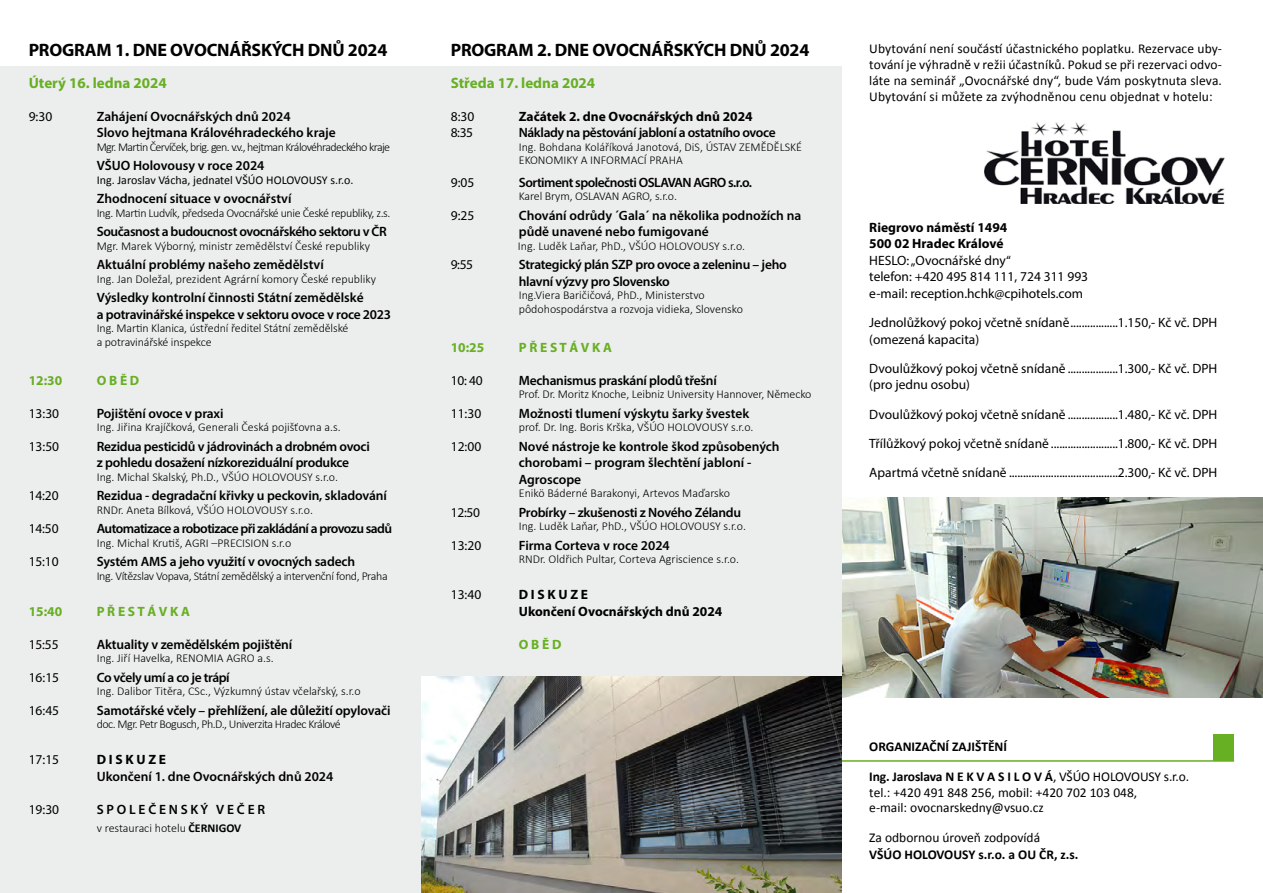
<style>
.page{position:relative;width:1263px;height:893px;background:#fff}
.page>*{position:absolute;margin:0;border:0;box-sizing:border-box;transform-origin:0 0}
.t1{font:700 18px "Myriad Pro";letter-spacing:-.01em;color:#000}
.t2{font:700 15px "Myriad Pro";color:#67af23}
.t3{font:600 13.5px/16.5px "Myriad Pro";letter-spacing:-.01em;color:#000}
.t4{font:13.5px/16.5px "Myriad Pro";color:#000}
.t5{font:13.5px/16.2px "Calibri";color:#000;text-align:justify}
.t6{font:700 13.5px/16.5px "Myriad Pro";color:#000}
.t7{font:600 13.5px "Myriad Pro";letter-spacing:-.03em;color:#000}
.t8{font:600 13.5px "Myriad Pro";letter-spacing:-.04em;color:#000}
.t9{font:700 13.5px "Calibri";color:#000}
.t10{font:700 13.5px "Myriad Pro";color:#67af23}
.t11{font:300 12px/13.5px "Calibri";letter-spacing:-.005em;color:#000}
.t12{font:300 12px "Calibri";letter-spacing:-.03em;color:#000}
.t13{font:300 12px "Calibri";letter-spacing:-.05em;color:#000}
.t14{font:300 12px "Calibri";letter-spacing:-.04em;color:#000}
.t15{font:12px "Calibri";color:#000}
.s1{font-weight:700}
</style>
<div class="page">
<div style="left:0;top:66px;width:842px;height:827px;background:#eceded"></div>
<img style="left:985px;top:123px;width:240px;height:80px">
<hr style="left:842px;top:760px;width:392px;height:2px;background:#67af23">
<div style="left:1213px;top:734px;width:21px;height:27px;background:#67af23"></div>
<img style="left:421px;top:676px;width:420px;height:217px">
<img style="left:842px;top:497px;width:421px;height:200px">
<h1 class="t1" style="left:29px;top:38px;width:360px">PROGRAM 1. DNE OVOCNÁŘSKÝCH DNŮ 2024</h1>
<p class="t2" style="left:29px;top:73px;width:140px">Úterý 16. ledna 2024</p>
<p class="t4" style="left:29px;top:108px;width:25px">9:30</p>
<p class="t3" style="left:97px;top:107px;width:241px">Zahájení Ovocnářských dnů 2024<br>Slovo hejtmana Královéhradeckého kraje</p>
<p class="t13" style="left:97px;top:139px;width:295px">Mgr. Martin Červíček, brig. gen. v.v., hejtman Královéhradeckého kraje</p>
<p class="t3" style="left:97px;top:157px;width:169px">VŠUO Holovousy v roce 2024</p>
<p class="t15" style="left:97px;top:172px;width:258px">Ing. Jaroslav Vácha, jednatel VŠÚO HOLOVOUSY s.r.o.</p>
<p class="t3" style="left:97px;top:190px;width:196px">Zhodnocení situace v ovocnářství</p>
<p class="t12" style="left:97px;top:205px;width:295px">Ing. Martin Ludvík, předseda Ovocnářské unie České republiky, z.s.</p>
<p class="t7" style="left:97px;top:223px;width:291px">Současnost a budoucnost ovocnářského sektoru v ČR</p>
<p class="t11" style="left:97px;top:239px;width:275px">Mgr. Marek Výborný, ministr zemědělství České republiky</p>
<p class="t3" style="left:97px;top:256px;width:229px">Aktuální problémy našeho zemědělství</p>
<p class="t11" style="left:97px;top:272px;width:281px">Ing. Jan Doležal, prezident Agrární komory České republiky</p>
<p class="t3" style="left:97px;top:289px;width:296px">Výsledky kontrolní činnosti Státní zemědělské<br>a potravinářské inspekce v sektoru ovoce v roce 2023</p>
<p class="t11" style="left:97px;top:321px;width:253px">Ing. Martin Klanica, ústřední ředitel Státní zemědělské a potravinářské inspekce</p>
<p class="t10" style="left:29px;top:371px;width:35px">12:30</p>
<p class="t10" style="left:97px;top:371px;width:44px">O B Ě D</p>
<p class="t4" style="left:29px;top:405px;width:32px">13:30</p>
<p class="t3" style="left:97px;top:404px;width:128px">Pojištění ovoce v praxi</p>
<p class="t11" style="left:97px;top:420px;width:245px">Ing. Jiřina Krajíčková, Generali Česká pojišťovna a.s.</p>
<p class="t4" style="left:29px;top:438px;width:32px">13:50</p>
<p class="t3" style="left:97px;top:437px;width:275px">Rezidua pesticidů v jádrovinách a drobném ovoci z pohledu dosažení nízkoreziduální produkce</p>
<p class="t11" style="left:97px;top:470px;width:243px">Ing. Michal Skalský, Ph.D., VŠÚO HOLOVOUSY s.r.o.</p>
<p class="t4" style="left:29px;top:487px;width:31px">14:20</p>
<p class="t3" style="left:97px;top:487px;width:292px">Rezidua - degradační křivky u peckovin, skladování</p>
<p class="t11" style="left:97px;top:503px;width:218px">RNDr. Aneta Bílková, VŠÚO HOLOVOUSY s.r.o.</p>
<p class="t4" style="left:29px;top:520px;width:31px">14:50</p>
<p class="t8" style="left:97px;top:520px;width:297px">Automatizace a robotizace při zakládání a provozu sadů</p>
<p class="t11" style="left:97px;top:536px;width:196px">Ing. Michal Krutiš, AGRI –PRECISION s.r.o</p>
<p class="t4" style="left:29px;top:553px;width:31px">15:10</p>
<p class="t3" style="left:97px;top:553px;width:260px">Systém AMS a jeho využití v ovocných sadech</p>
<p class="t12" style="left:97px;top:568px;width:292px">Ing. Vítězslav Vopava, Státní zemědělský a intervenční fond, Praha</p>
<p class="t10" style="left:29px;top:602px;width:35px">15:40</p>
<p class="t10" style="left:97px;top:602px;width:95px">P Ř E S T Á V K A</p>
<p class="t4" style="left:29px;top:636px;width:31px">15:55</p>
<p class="t3" style="left:97px;top:635px;width:197px">Aktuality v zemědělském pojištění</p>
<p class="t11" style="left:97px;top:651px;width:178px">Ing. Jiří Havelka, RENOMIA AGRO a.s.</p>
<p class="t4" style="left:29px;top:669px;width:32px">16:15</p>
<p class="t7" style="left:97px;top:668px;width:135px">Co včely umí a co je trápí</p>
<p class="t11" style="left:97px;top:684px;width:265px">Ing. Dalibor Titěra, CSc., Výzkumný ústav včelařský, s.r.o</p>
<p class="t4" style="left:29px;top:702px;width:32px">16:45</p>
<p class="t3" style="left:97px;top:701px;width:295px">Samotářské včely – přehlížení, ale důležití opylovači</p>
<p class="t14" style="left:97px;top:717px;width:246px">doc. Mgr. Petr Bogusch, Ph.D., Univerzita Hradec Králové</p>
<p class="t4" style="left:29px;top:751px;width:32px">17:15</p>
<p class="t6" style="left:97px;top:751px;width:71px">D I S K U Z E</p>
<p class="t3" style="left:97px;top:767px;width:238px">Ukončení 1. dne Ovocnářských dnů 2024</p>
<p class="t4" style="left:29px;top:801px;width:32px">19:30</p>
<p class="t3" style="left:97px;top:800px;width:170px">S P O L E Č E N S K Ý V E Č E R</p>
<p class="t11" style="left:97px;top:821px;width:146px">v restauraci hotelu <span class="s1">ČERNIGOV</span></p>
<h1 class="t1" style="left:451px;top:38px;width:360px">PROGRAM 2. DNE OVOCNÁŘSKÝCH DNŮ 2024</h1>
<p class="t2" style="left:451px;top:73px;width:146px">Středa 17. ledna 2024</p>
<p class="t4" style="left:451px;top:108px;width:25px">8:30</p>
<p class="t6" style="left:519px;top:107px;width:235px">Začátek 2. dne Ovocnářských dnů 2024</p>
<p class="t4" style="left:451px;top:124px;width:24px">8:35</p>
<p class="t7" style="left:519px;top:124px;width:258px">Náklady na pěstování jabloní a ostatního ovoce</p>
<p class="t11" style="left:519px;top:140px;width:285px">Ing. Bohdana Koláříková Janotová, DiS, ÚSTAV ZEMĚDĚLSKÉ<br>EKONOMIKY A INFORMACÍ PRAHA</p>
<p class="t4" style="left:451px;top:174px;width:25px">9:05</p>
<p class="t8" style="left:519px;top:173px;width:235px">Sortiment společnosti OSLAVAN AGRO s.r.o.</p>
<p class="t11" style="left:519px;top:189px;width:160px">Karel Brym, OSLAVAN AGRO, s.r.o.</p>
<p class="t4" style="left:451px;top:207px;width:25px">9:25</p>
<p class="t3" style="left:519px;top:206px;width:284px">Chování odrůdy ´Gala´ na několika podnožích na půdě unavené nebo fumigované</p>
<p class="t11" style="left:518px;top:239px;width:229px">Ing. Luděk Laňar, PhD., VŠÚO HOLOVOUSY s.r.o.</p>
<p class="t4" style="left:451px;top:256px;width:24px">9:55</p>
<p class="t3" style="left:519px;top:256px;width:269px">Strategický plán SZP pro ovoce a zeleninu – jeho hlavní výzvy pro Slovensko</p>
<p class="t11" style="left:519px;top:288px;width:226px">Ing.Viera Baričičová, PhD., Ministerstvo pôdohospodárstva a rozvoja vidieka, Slovensko</p>
<p class="t10" style="left:451px;top:338px;width:35px">10:25</p>
<p class="t10" style="left:519px;top:338px;width:95px">P Ř E S T Á V K A</p>
<p class="t4" style="left:451px;top:372px;width:34px">10: 40</p>
<p class="t3" style="left:519px;top:371px;width:199px">Mechanismus praskání plodů třešní</p>
<p class="t11" style="left:519px;top:387px;width:294px">Prof. Dr. Moritz Knoche, Leibniz University Hannover, Německo</p>
<p class="t4" style="left:451px;top:405px;width:32px">11:30</p>
<p class="t3" style="left:519px;top:404px;width:232px">Možnosti tlumení výskytu šarky švestek</p>
<p class="t11" style="left:519px;top:420px;width:236px">prof. Dr. Ing. Boris Krška, VŠÚO HOLOVOUSY s.r.o.</p>
<p class="t4" style="left:451px;top:438px;width:32px">12:00</p>
<p class="t3" style="left:519px;top:437px;width:262px">Nové nástroje ke kontrole škod způsobených chorobami – program šlechtění jabloní -<br>Agroscope</p>
<p class="t11" style="left:519px;top:486px;width:213px">Enikö Báderné Barakonyi, Artevos Maďarsko</p>
<p class="t4" style="left:451px;top:504px;width:31px">12:50</p>
<p class="t3" style="left:519px;top:503px;width:224px">Probírky – zkušenosti z Nového Zélandu</p>
<p class="t11" style="left:519px;top:519px;width:229px">Ing. Luděk Laňar, PhD., VŠÚO HOLOVOUSY s.r.o.</p>
<p class="t4" style="left:451px;top:537px;width:32px">13:20</p>
<p class="t3" style="left:519px;top:536px;width:152px">Firma Corteva v roce 2024</p>
<p class="t11" style="left:519px;top:552px;width:222px">RNDr. Oldřich Pultar, Corteva Agriscience s.r.o.</p>
<p class="t4" style="left:451px;top:586px;width:32px">13:40</p>
<p class="t6" style="left:519px;top:586px;width:205px">D I S K U Z E<br>Ukončení Ovocnářských dnů 2024</p>
<p class="t10" style="left:519px;top:635px;width:44px">O B Ě D</p>
<p class="t5" style="left:869px;top:40px;width:354px">Ubytování není součástí účastnického poplatku. Rezervace uby&shy;tování je výhradně v režii účastníků. Pokud se při rezervaci odvo&shy;láte na seminář „Ovocnářské dny“, bude Vám poskytnuta sleva.<br>Ubytování si můžete za zvýhodněnou cenu objednat v hotelu:</p>
<p class="t6" style="left:869px;top:218px;width:140px">Riegrovo náměstí 1494<br>500 02 Hradec Králové</p>
<p class="t4" style="left:869px;top:252px;width:220px">HESLO: „Ovocnářské dny“<br>telefon: +420 495 814 111, 724 311 993 e-mail: reception.hchk@cpihotels.com</p>
<p class="t4" style="left:869px;top:314px;width:350px">Jednolůžkový pokoj včetně snídaně.................1.150,- Kč vč. DPH (omezená kapacita)</p>
<p class="t4" style="left:869px;top:360px;width:350px">Dvoulůžkový pokoj včetně snídaně ..................1.300,- Kč vč. DPH (pro jednu osobu)</p>
<p class="t4" style="left:869px;top:399px;width:350px;line-height:29.2px;text-align:justify">Dvoulůžkový pokoj včetně snídaně ..................1.480,- Kč vč. DPH Třílůžkový pokoj včetně snídaně ........................1.800,- Kč vč. DPH Apartmá včetně snídaně .......................................2.300,- Kč vč. DPH</p>
<p class="t9" style="left:869px;top:737px;width:139px">ORGANIZAČNÍ ZAJIŠTĚNÍ</p>
<p class="t5" style="left:869px;top:769px;width:321px;line-height:15.3px;text-align:left"><span class="s1">Ing. Jaroslava N E K V A S I L O V Á</span>, VŠÚO HOLOVOUSY s.r.o. tel.: +420 491 848 256, mobil: +420 702 103 048,<br>e-mail: ovocnarskedny@vsuo.cz</p>
<p class="t5" style="left:869px;top:830px;width:172px">Za odbornou úroveň zodpovídá</p>
<p class="t9" style="left:869px;top:846px;width:211px">VŠÚO HOLOVOUSY s.r.o. a OU ČR, z.s.</p>
</div>
